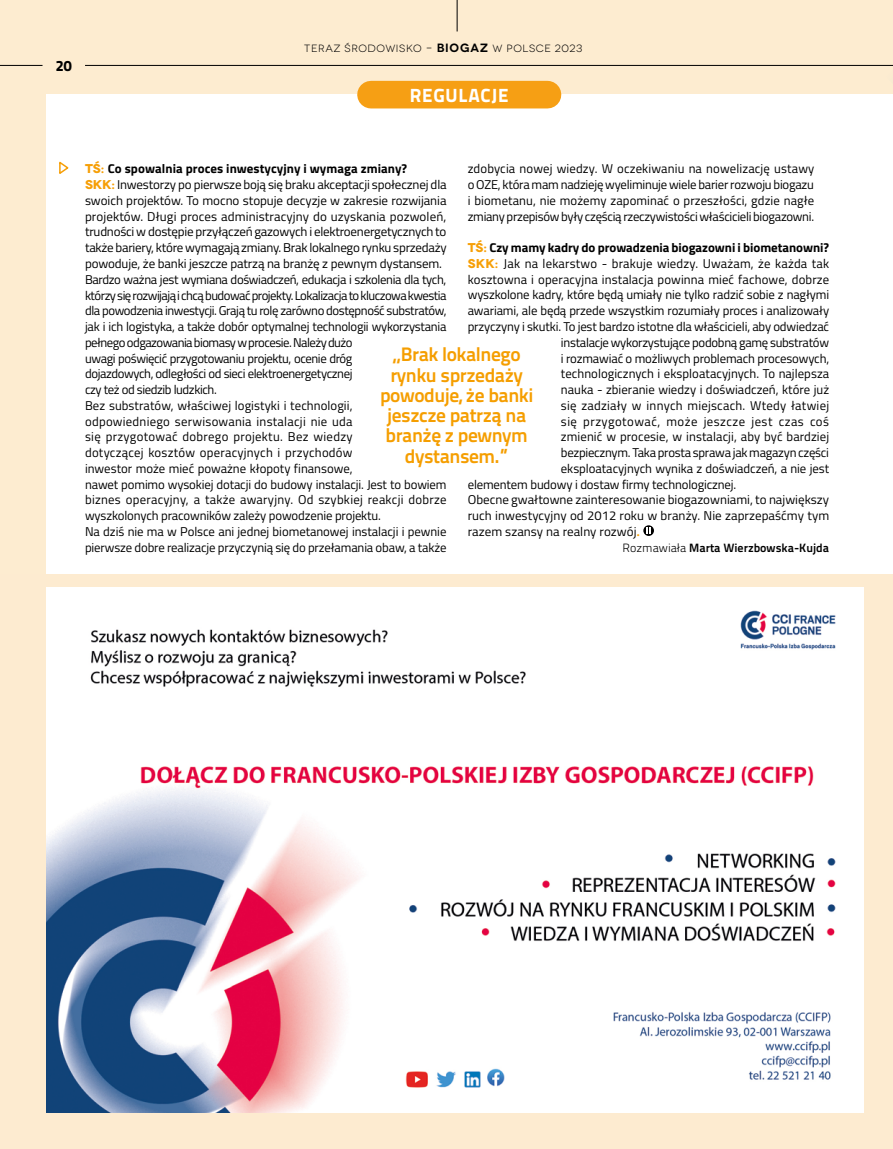
<style>
.page{position:relative;width:893px;height:1149px;background:#fff}
.page>*{position:absolute;margin:0;border:0;box-sizing:border-box;transform-origin:0 0}
.t1{font:700 19.5px/20.2px "Titillium Text 22 L";letter-spacing:-.025em;color:#f59e00;text-align:center}
.t2{font:800 18.9px "Titillium Text 22 L";letter-spacing:.04em;color:#fff}
.t3{font:800 15px "Titillium Text 22 L";color:#000}
.t4{font:12.75px/15.8px "Titillium";letter-spacing:-.01em;color:#000}
.t5{font:12.75px "Titillium";letter-spacing:.01em;color:#000}
.t6{font:700 12.75px "Titillium";letter-spacing:-.005em;color:#000}
.t7{font:12.75px "Titillium";letter-spacing:.015em;color:#000}
.t8{font:12.75px "Titillium";letter-spacing:.02em;color:#000}
.t9{font:12.75px "Titillium";letter-spacing:.035em;color:#000}
.t10{font:700 12px "Titillium Text 22 L";color:#000}
.t11{font:10.5px "Novecentowide";letter-spacing:.06em;color:#000}
.s1{font-size:11.25px}
.s2{font-weight:600;font-size:12px}
.s3{font-family:"Novecentowide";font-weight:700;color:#f69f07}
.s4{font-weight:700}
.s5{font-family:"Novecentowide";color:#f69f07}
.s6{font-family:"Novecentowide";font-weight:700;color:#f59e00}
.s7{font-weight:300}
</style>
<div class="page">
<div style="left:0;top:0;width:814px;height:574px;background:#fdecd0"></div>
<div style="left:47px;top:94px;width:846px;height:1018px;background:#fff"></div>
<div style="left:371px;top:81px;width:176px;height:27px;background:#f69f14"></div>
<hr style="left:0;top:65px;width:43px;height:1px;background:#000">
<hr style="left:457px;top:0;width:1px;height:31px;background:#000">
<hr style="left:85px;top:65px;width:808px;height:1px;background:#000">
<svg style="left:643px;top:525px;width:11px;height:11px"></svg>
<svg style="left:646px;top:527px;width:5px;height:6px"></svg>
<svg style="left:59px;top:161px;width:10px;height:13px"></svg>
<div style="left:814px;top:0;width:79px;height:94px;background:#fdecd0"></div>
<div style="left:0;top:574px;width:893px;height:574px;background:#fdebd0"></div>
<img style="left:47px;top:587px;width:816px;height:525px">
<p class="t3" style="left:56px;top:54px;width:17px">20</p>
<p class="t11" style="left:304px;top:42px;width:280px">TERAZ ŚRODOWISKO <span class="s1">–</span> <span class="s2">BIOGAZ</span> W POLSCE 2023</p>
<h2 class="t2" style="left:410px;top:81px;width:100px">REGULACJE</h2>
<p class="t4" style="left:85px;top:160px;width:363px"><span class="s3">TŚ:</span> <span class="s4">Co spowalnia proces inwestycyjny i wymaga zmiany?<br></span><span class="s3">SKK:</span> Inwestorzy po pierwsze boją się braku akceptacji społecznej dla swoich projektów. To mocno stopuje decyzje w zakresie rozwijania projektów. Długi proces administracyjny do uzyskania pozwoleń, trudności w dostępie przyłączeń gazowych i elektroenergetycznych to także bariery, które wymagają zmiany. Brak lokalnego rynku sprzedaży powoduje, że banki jeszcze patrzą na branżę z pewnym dystansem.<br>Bardzo ważna jest wymiana doświadczeń, edukacja i szkolenia dla tych, którzy się rozwijają i chcą budować projekty. Lokalizacja to kluczowa kwestia dla powodzenia inwestycji. Grają tu rolę zarówno dostępność substratów, jak i ich logistyka, a także dobór optymalnej technologii wykorzystania pełnego odgazowania biomasy w procesie. Należy dużo<br>uwagi poświęcić przygotowaniu projektu, ocenie dróg<br>dojazdowych, odległości od sieci elektroenergetycznej<br>czy też od siedzib ludzkich.<br>Bez substratów, właściwej logistyki i technologii,<br>odpowiedniego serwisowania instalacji nie uda<br>się przygotować dobrego projektu. Bez wiedzy<br>dotyczącej kosztów operacyjnych i przychodów<br>inwestor może mieć poważne kłopoty finansowe,<br>nawet pomimo wysokiej dotacji do budowy instalacji. Jest to bowiem biznes operacyjny, a także awaryjny. Od szybkiej reakcji dobrze wyszkolonych pracowników zależy powodzenie projektu.<br>Na dziś nie ma w Polsce ani jednej biometanowej instalacji i pewnie pierwsze dobre realizacje przyczynią się do przełamania obaw, a także</p>
<p class="t4" style="left:468px;top:160px;width:348px;text-align:justify">zdobycia nowej wiedzy. W oczekiwaniu na nowelizację ustawy o OZE, która mam nadzieję wyeliminuje wiele barier rozwoju biogazu i biometanu, nie możemy zapominać o przeszłości, gdzie nagłe zmiany przepisów były częścią rzeczywistości właścicieli biogazowni.</p>
<p class="t6" style="left:468px;top:238px;width:363px"><span class="s5">TŚ:</span> Czy mamy kadry do prowadzenia biogazowni i biometanowni?</p>
<p class="t7" style="left:468px;top:254px;width:363px"><span class="s3">SKK:</span> Jak na lekarstwo - brakuje wiedzy. Uważam, że każda tak</p>
<p class="t5" style="left:468px;top:270px;width:363px">kosztowna i operacyjna instalacja powinna mieć fachowe, dobrze</p>
<p class="t4" style="left:468px;top:286px;width:363px">wyszkolone kadry, które będą umiały nie tylko radzić sobie z nagłymi</p>
<p class="t4" style="left:468px;top:302px;width:363px">awariami, ale będą przede wszystkim rozumiały proces i analizowały</p>
<p class="t4" style="left:468px;top:318px;width:363px">przyczyny i skutki. To jest bardzo istotne dla właścicieli, aby odwiedzać</p>
<p class="t4" style="left:561px;top:334px;width:270px">instalacje wykorzystujące podobną gamę substratów</p>
<p class="t4" style="left:561px;top:349px;width:270px">i rozmawiać o możliwych problemach procesowych,</p>
<p class="t4" style="left:561px;top:365px;width:270px">technologicznych i eksploatacyjnych. To najlepsza</p>
<p class="t4" style="left:561px;top:381px;width:270px">nauka - zbieranie wiedzy i doświadczeń, które już</p>
<p class="t8" style="left:561px;top:396px;width:270px">się zadziały w innych miejscach. Wtedy łatwiej</p>
<p class="t9" style="left:561px;top:411px;width:270px">się przygotować, może jeszcze jest czas coś</p>
<p class="t5" style="left:561px;top:427px;width:270px">zmienić w procesie, w instalacji, aby być bardziej</p>
<p class="t4" style="left:561px;top:444px;width:270px">bezpiecznym. Taka prosta sprawa jak magazyn części</p>
<p class="t4" style="left:561px;top:459px;width:270px">eksploatacyjnych wynika z doświadczeń, a nie jest</p>
<p class="t4" style="left:468px;top:475px;width:270px">elementem budowy i dostaw firmy technologicznej.</p>
<p class="t4" style="left:468px;top:491px;width:363px">Obecne gwałtowne zainteresowanie biogazowniami, to największy</p>
<p class="t4" style="left:468px;top:507px;width:363px">ruch inwestycyjny od 2012 roku w branży. Nie zaprzepaśćmy tym</p>
<p class="t4" style="left:468px;top:523px;width:174px">razem szansy na realny rozwój<span class="s6">.</span></p>
<p class="t10" style="left:623px;top:538px;width:208px"><span class="s7">Rozmawiała</span> Marta Wierzbowska-Kujda</p>
<h1 class="t1" style="left:380px;top:343px;width:155px">„Brak lokalnego rynku sprzedaży powoduje, że banki jeszcze patrzą na branżę z pewnym dystansem.”</h1>
</div>
